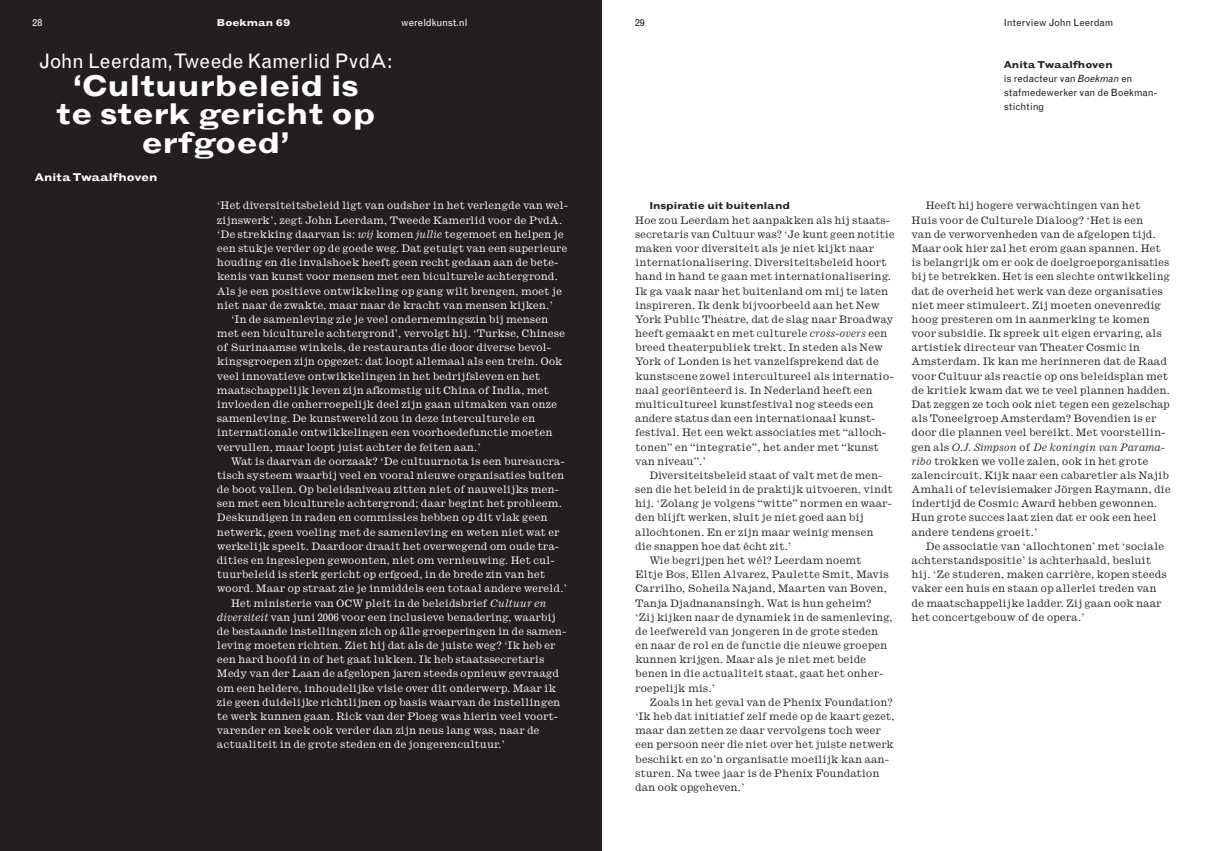
<style>
.page{position:relative;width:1205px;height:851px;background:#fff}
.page>*{position:absolute;margin:0;border:0;box-sizing:border-box;transform-origin:0 0}
.t1{font:700 expanded 30px/28.4px "Grotesque";color:#fff;text-align:center}
.t2{font:20px "Grotesque";color:#fff}
.t3{font:700 expanded 11.25px "Grotesque";color:#fff}
.t4{font:10.62px/14.1px "Ionic";color:#231f20}
.t5{font:10.62px "Ionic";color:#fff}
.t6{font:10px/14.1px "Grotesque";color:#231f20}
.t7{font:700 expanded 10px "Grotesque";color:#231f20}
.t8{font:10px "Grotesque";color:#fff}
.t9{font:700 expanded 10px "Grotesque";color:#fff}
.s1{font-style:italic}
.s2{font-weight:700;font-stretch:expanded}
</style>
<div class="page">
<div style="left:0;top:0;width:602px;height:850px;background:#231f20"></div>
<p class="t8" style="left:33px;top:19px;width:11px">28</p>
<p class="t9" style="left:217px;top:19px;width:75px">Boekman 69</p>
<p class="t8" style="left:401px;top:19px;width:68px">wereldkunst.nl</p>
<h2 class="t2" style="left:39px;top:53px;width:355px">John Leerdam, Tweede Kamerlid PvdA:</h2>
<h1 class="t1" style="left:56px;top:74px;width:321px">‘Cultuurbeleid is te sterk gericht op erfgoed’</h1>
<p class="t3" style="left:35px;top:173px;width:124px">Anita Twaalfhoven</p>
<p class="t5" style="left:217px;top:202px;width:352px">‘Het diversiteitsbeleid ligt van oudsher in het verlengde van wel-</p>
<p class="t5" style="left:217px;top:216px;width:347px">zijnswerk’, zegt John Leerdam, Tweede Kamerlid voor de PvdA.</p>
<p class="t5" style="left:217px;top:230px;width:348px">‘De strekking daarvan is: <span class="s1">wij</span> komen <span class="s1">jullie</span> tegemoet en helpen je</p>
<p class="t5" style="left:217px;top:244px;width:352px">een stukje verder op de goede weg. Dat getuigt van een superieure</p>
<p class="t5" style="left:217px;top:258px;width:343px">houding en die invalshoek heeft geen recht gedaan aan de bete-</p>
<p class="t5" style="left:217px;top:273px;width:342px">kenis van kunst voor mensen met een biculturele achtergrond.</p>
<p class="t5" style="left:217px;top:287px;width:347px">Als je een positieve ontwikkeling op gang wilt brengen, moet je</p>
<p class="t5" style="left:217px;top:301px;width:337px">niet naar de zwakte, maar naar de kracht van mensen kijken.’</p>
<p class="t5" style="left:231px;top:315px;width:319px">‘In de samenleving zie je veel ondernemingszin bij mensen</p>
<p class="t5" style="left:217px;top:329px;width:349px">met een biculturele achtergrond’, vervolgt hij. ‘Turkse, Chinese</p>
<p class="t5" style="left:217px;top:343px;width:336px">of Surinaamse winkels, de restaurants die door diverse bevol-</p>
<p class="t5" style="left:217px;top:358px;width:347px">kingsgroepen zijn opgezet: dat loopt allemaal als een trein. Ook</p>
<p class="t5" style="left:217px;top:372px;width:325px">veel innovatieve ontwikkelingen in het bedrijfsleven en het</p>
<p class="t5" style="left:217px;top:386px;width:333px">maatschappelijk leven zijn afkomstig uit China of India, met</p>
<p class="t5" style="left:217px;top:400px;width:341px">invloeden die onherroepelijk deel zijn gaan uitmaken van onze</p>
<p class="t5" style="left:217px;top:414px;width:320px">samenleving. De kunstwereld zou in deze interculturele en</p>
<p class="t5" style="left:217px;top:428px;width:337px">internationale ontwikkelingen een voorhoedefunctie moeten</p>
<p class="t5" style="left:217px;top:443px;width:266px">vervullen, maar loopt juist achter de feiten aan.’</p>
<p class="t5" style="left:231px;top:457px;width:335px">Wat is daarvan de oorzaak? ‘De cultuurnota is een bureaucra-</p>
<p class="t5" style="left:217px;top:471px;width:349px">tisch systeem waarbij veel en vooral nieuwe organisaties buiten</p>
<p class="t5" style="left:217px;top:485px;width:343px">de boot vallen. Op beleidsniveau zitten niet of nauwelijks men-</p>
<p class="t5" style="left:217px;top:499px;width:346px">sen met een biculturele achtergrond; daar begint het probleem.</p>
<p class="t5" style="left:217px;top:513px;width:332px">Deskundigen in raden en commissies hebben op dit vlak geen</p>
<p class="t5" style="left:217px;top:528px;width:344px">netwerk, geen voeling met de samenleving en weten niet wat er</p>
<p class="t5" style="left:217px;top:542px;width:344px">werkelijk speelt. Daardoor draait het overwegend om oude tra-</p>
<p class="t5" style="left:217px;top:556px;width:339px">dities en ingeslepen gewoonten, niet om vernieuwing. Het cul-</p>
<p class="t5" style="left:217px;top:570px;width:330px">tuurbeleid is sterk gericht op erfgoed, in de brede zin van het</p>
<p class="t5" style="left:217px;top:584px;width:352px">woord. Maar op straat zie je inmiddels een totaal andere wereld.’</p>
<p class="t5" style="left:231px;top:599px;width:317px">Het ministerie van OCW pleit in de beleidsbrief <span class="s1">Cultuur en</span></p>
<p class="t5" style="left:217px;top:613px;width:340px"><span class="s1">diversiteit</span> van juni 2006 voor een inclusieve benadering, waarbij</p>
<p class="t5" style="left:217px;top:627px;width:351px">de bestaande instellingen zich op álle groeperingen in de samen-</p>
<p class="t5" style="left:217px;top:641px;width:340px">leving moeten richten. Ziet hij dat als de juiste weg? ‘Ik heb er</p>
<p class="t5" style="left:217px;top:655px;width:329px">een hard hoofd in of het gaat lukken. Ik heb staatssecretaris</p>
<p class="t5" style="left:217px;top:669px;width:344px">Medy van der Laan de afgelopen jaren steeds opnieuw gevraagd</p>
<p class="t5" style="left:217px;top:684px;width:341px">om een heldere, inhoudelijke visie over dit onderwerp. Maar ik</p>
<p class="t5" style="left:217px;top:698px;width:345px">zie geen duidelijke richtlijnen op basis waarvan de instellingen</p>
<p class="t5" style="left:217px;top:712px;width:342px">te werk kunnen gaan. Rick van der Ploeg was hierin veel voort-</p>
<p class="t5" style="left:217px;top:726px;width:324px">varender en keek ook verder dan zijn neus lang was, naar de</p>
<p class="t5" style="left:217px;top:740px;width:290px">actualiteit in de grote steden en de jongerencultuur.’</p>
<p class="t6" style="left:635px;top:17px;width:11px">29</p>
<p class="t6" style="left:1004px;top:17px;width:111px">Interview John Leerdam</p>
<p class="t6" style="left:1004px;top:58px;width:155px"><span class="s2">Anita Twaalfhoven<br></span>is redacteur van <span class="s1">Boekman</span> en stafmedewerker van de Boekman&shy;stichting</p>
<p class="t7" style="left:649px;top:202px;width:142px">Inspiratie uit buitenland</p>
<p class="t4" style="left:635px;top:213px;width:261px">Hoe zou Leerdam het aanpakken als hij staats&shy;secretaris van Cultuur was? ‘Je kunt geen notitie maken voor diversiteit als je niet kijkt naar internationalisering. Diversiteitsbeleid hoort hand in hand te gaan met internationalisering.<br>Ik ga vaak naar het buitenland om mij te laten inspireren. Ik denk bijvoorbeeld aan het New York Public Theatre, dat de slag naar Broadway heeft gemaakt en met culturele <span class="s1">cross-overs</span> een breed theaterpubliek trekt. In steden als New York of Londen is het vanzelfsprekend dat de kunstscene zowel intercultureel als internatio&shy;naal georiënteerd is. In Nederland heeft een multicultureel kunstfestival nog steeds een andere status dan een internationaal kunst&shy;festival. Het een wekt associaties met “alloch&shy;tonen” en “integratie”, het ander met “kunst van niveau”.’</p>
<p class="t4" style="left:649px;top:469px;width:234px">Diversiteitsbeleid staat of valt met de men-</p>
<p class="t4" style="left:635px;top:483px;width:259px">sen die het beleid in de praktijk uitvoeren, vindt</p>
<p class="t4" style="left:635px;top:497px;width:258px">hij. ‘Zolang je volgens “witte” normen en waar-</p>
<p class="t4" style="left:635px;top:511px;width:230px">den blijft werken, sluit je niet goed aan bij</p>
<p class="t4" style="left:635px;top:525px;width:240px">allochtonen. En er zijn maar weinig mensen</p>
<p class="t4" style="left:635px;top:539px;width:158px">die snappen hoe dat écht zit.’</p>
<p class="t4" style="left:649px;top:554px;width:214px">Wie begrijpen het wél? Leerdam noemt</p>
<p class="t4" style="left:635px;top:568px;width:255px">Eltje Bos, Ellen Alvarez, Paulette Smit, Mavis</p>
<p class="t4" style="left:635px;top:582px;width:253px">Carrilho, Soheila Najand, Maarten van Boven,</p>
<p class="t4" style="left:635px;top:596px;width:238px">Tanja Djadnanansingh. Wat is hun geheim?</p>
<p class="t4" style="left:635px;top:610px;width:259px">‘Zij kijken naar de dynamiek in de samenleving,</p>
<p class="t4" style="left:635px;top:625px;width:245px">de leefwereld van jongeren in de grote steden</p>
<p class="t4" style="left:635px;top:639px;width:254px">en naar de rol en de functie die nieuwe groepen</p>
<p class="t4" style="left:635px;top:653px;width:233px">kunnen krijgen. Maar als je niet met beide</p>
<p class="t4" style="left:635px;top:667px;width:250px">benen in die actualiteit staat, gaat het onher-</p>
<p class="t4" style="left:635px;top:681px;width:82px">roepelijk mis.’</p>
<p class="t4" style="left:649px;top:695px;width:245px">Zoals in het geval van de Phenix Foundation?</p>
<p class="t4" style="left:635px;top:710px;width:261px">‘Ik heb dat initiatief zelf mede op de kaart gezet,</p>
<p class="t4" style="left:635px;top:724px;width:247px">maar dan zetten ze daar vervolgens toch weer</p>
<p class="t4" style="left:635px;top:738px;width:260px">een persoon neer die niet over het juiste netwerk</p>
<p class="t4" style="left:635px;top:752px;width:255px">beschikt en zo’n organisatie moeilijk kan aan-</p>
<p class="t4" style="left:635px;top:766px;width:246px">sturen. Na twee jaar is de Phenix Foundation</p>
<p class="t4" style="left:635px;top:780px;width:111px">dan ook opgeheven.’</p>
<p class="t4" style="left:911px;top:199px;width:261px;text-indent:14px">Heeft hij hogere verwachtingen van het<br>Huis voor de Culturele Dialoog? ‘Het is een<br>van de verworvenheden van de afgelopen tijd.<br>Maar ook hier zal het erom gaan spannen. Het is belangrijk om er ook de doelgroeporganisaties bij te betrekken. Het is een slechte ontwikkeling dat de overheid het werk van deze organisaties niet meer stimuleert. Zij moeten onevenredig hoog presteren om in aanmerking te komen voor subsidie. Ik spreek uit eigen ervaring, als artistiek directeur van Theater Cosmic in Amsterdam. Ik kan me herinneren dat de Raad voor Cultuur als reactie op ons beleidsplan met de kritiek kwam dat we te veel plannen hadden.<br>Dat zeggen ze toch ook niet tegen een gezelschap als Toneelgroep Amsterdam? Bovendien is er door die plannen veel bereikt. Met voorstellin&shy;gen als <span class="s1">O.J. Simpson</span> of <span class="s1">De koningin van Parama&shy;ribo</span> trokken we volle zalen, ook in het grote zalencircuit. Kijk naar een cabaretier als Najib Amhali of televisiemaker Jörgen Raymann, die indertijd de Cosmic Award hebben gewonnen.<br>Hun grote succes laat zien dat er ook een heel andere tendens groeit.’</p>
<p class="t4" style="left:911px;top:539px;width:257px;text-indent:14px">De associatie van ‘allochtonen’ met ‘sociale achterstandspositie’ is achterhaald, besluit hij. ‘Ze studeren, maken carrière, kopen steeds vaker een huis en staan op allerlei treden van de maatschappelijke ladder. Zij gaan ook naar het concertgebouw of de opera.’</p>
</div>
